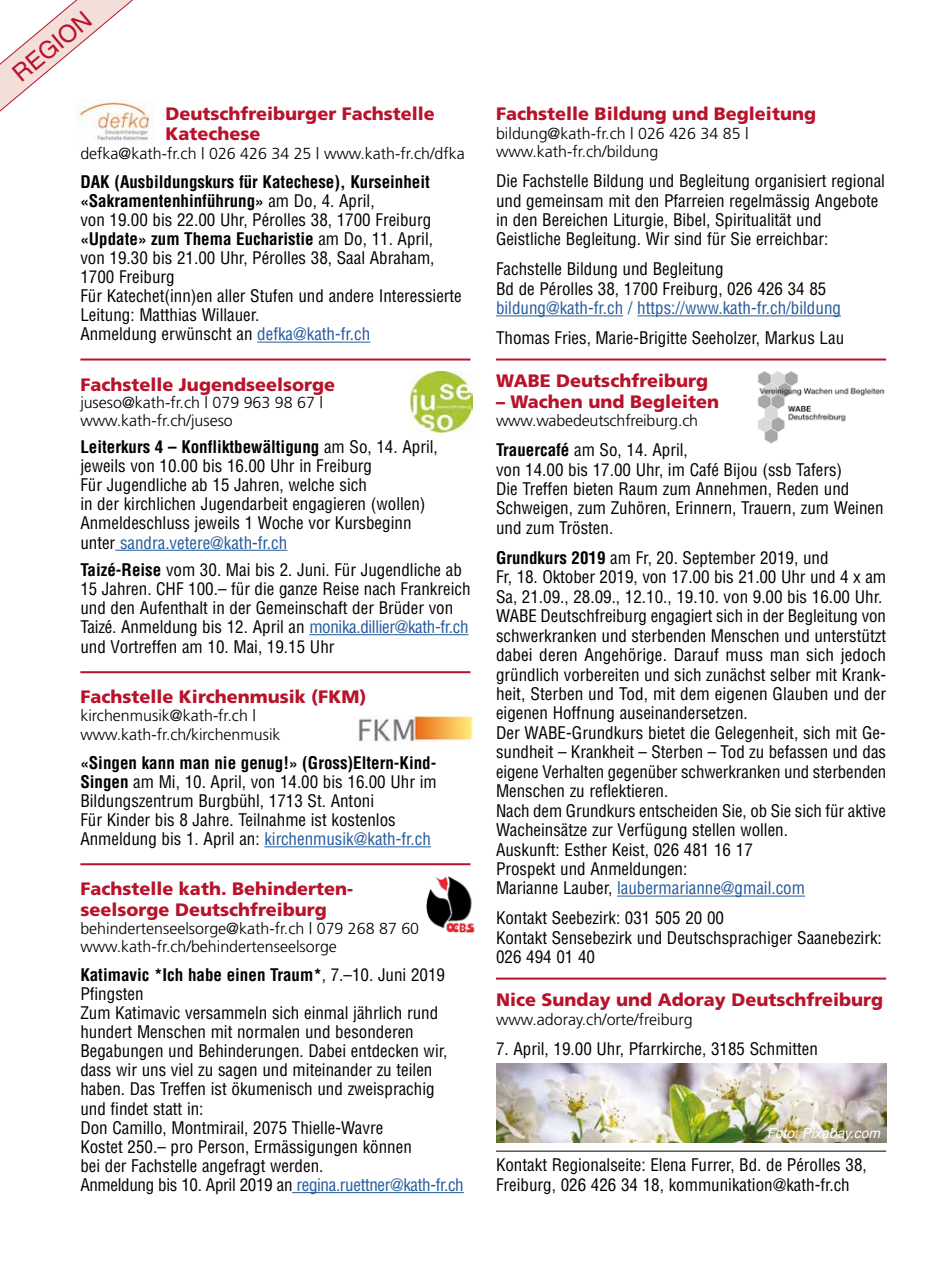
<style>
.page{position:relative;width:942px;height:1276px;background:#fff}
.page>*{position:absolute;margin:0;border:0;box-sizing:border-box;transform-origin:0 0}
.t1{font:24px "Helvetica";color:#b7142c}
.t2{font:900 18px/20px "Frutiger";color:#b7142c}
.t3{font:condensed 17px/19.4px "Helvetica";color:#000}
.t4{font:condensed 17px "Helvetica";color:#22599b}
.t5{font:300 16px/18px "Frutiger";color:#000}
.t6{font:italic 14px "Helvetica";color:#fff}
.s1{font-weight:700}
.s2{color:#22599b}
</style>
<div class="page">
<hr style="left:257px;top:342px;width:113px;height:1px;background:#22599b">
<hr style="left:80px;top:358px;width:390px;height:2px;background:#b7142c">
<hr style="left:115px;top:550px;width:172px;height:1px;background:#22599b">
<hr style="left:309px;top:634px;width:159px;height:1px;background:#22599b">
<hr style="left:80px;top:671px;width:390px;height:2px;background:#b7142c">
<hr style="left:264px;top:846px;width:167px;height:1px;background:#22599b">
<hr style="left:80px;top:863px;width:390px;height:2px;background:#b7142c">
<hr style="left:292px;top:1192px;width:171px;height:1px;background:#22599b">
<hr style="left:496px;top:315px;width:127px;height:1px;background:#22599b">
<hr style="left:637px;top:315px;width:203px;height:1px;background:#22599b">
<hr style="left:496px;top:358px;width:389px;height:2px;background:#b7142c">
<hr style="left:616px;top:895px;width:188px;height:1px;background:#22599b">
<hr style="left:496px;top:977px;width:389px;height:2px;background:#b7142c">
<hr style="left:496px;top:1150px;width:389px;height:1px;background:#000">
<svg style="left:0;top:0;width:133px;height:112px"></svg>
<img style="left:76px;top:100px;width:78px;height:44px">
<img style="left:409px;top:371px;width:63px;height:62px">
<img style="left:354px;top:715px;width:120px;height:28px">
<img style="left:496px;top:1064px;width:390px;height:78px">
<img style="left:757px;top:371px;width:128px;height:73px">
<img style="left:426px;top:876px;width:49px;height:56px">
<h1 class="t1" style="left:7px;top:66px;width:96px;rotate:-40deg">REGION</h1>
<p class="t2" style="left:165px;top:104px;width:271px">Deutschfreiburger Fachstelle<br>Katechese</p>
<p class="t5" style="left:80px;top:144px;width:386px">defka@kath-fr.ch | 026 426 34 25 | www.kath-fr.ch/dfka</p>
<p class="t3" style="left:80px;top:172px;width:383px"><span class="s1">DAK (Ausbildungskurs für Katechese), Kurseinheit «Sakramentenhinführung»</span> am Do, 4. April,<br>von 19.00 bis 22.00 Uhr, Pérolles 38, 1700 Freiburg <span class="s1">«Update» zum Thema Eucharistie</span> am Do, 11. April, von 19.30 bis 21.00 Uhr, Pérolles 38, Saal Abraham, 1700 Freiburg<br>Für Katechet(inn)en aller Stufen und andere Interessierte Leitung: Matthias Willauer.<br>Anmeldung erwünscht an <span class="s2">defka@kath-fr.ch</span></p>
<p class="t2" style="left:80px;top:374px;width:256px">Fachstelle Jugendseelsorge</p>
<p class="t5" style="left:80px;top:393px;width:244px">juseso@kath-fr.ch | 079 963 98 67 | www.kath-fr.ch/juseso</p>
<p class="t3" style="left:80px;top:437px;width:359px"><span class="s1">Leiterkurs 4 – Konfliktbewältigung</span> am So, 14. April, jeweils von 10.00 bis 16.00 Uhr in Freiburg<br>Für Jugendliche ab 15 Jahren, welche sich<br>in der kirchlichen Jugendarbeit engagieren (wollen)<br>Anmeldeschluss jeweils 1 Woche vor Kursbeginn unter <span class="s2">sandra.vetere@kath-fr.ch</span></p>
<p class="t3" style="left:80px;top:560px;width:391px"><span class="s1">Taizé-Reise</span> vom 30. Mai bis 2. Juni. Für Jugendliche ab 15 Jahren. CHF 100.– für die ganze Reise nach Frankreich und den Aufenthalt in der Gemeinschaft der Brüder von Taizé. Anmeldung bis 12. April an <span class="s2">monika.dillier@kath-fr.ch </span>und Vortreffen am 10. Mai, 19.15 Uhr</p>
<p class="t2" style="left:80px;top:687px;width:287px">Fachstelle Kirchenmusik (FKM)</p>
<p class="t5" style="left:80px;top:707px;width:202px">kirchenmusik@kath-fr.ch | www.kath-fr.ch/kirchenmusik</p>
<p class="t3" style="left:80px;top:753px;width:358px"><span class="s1">«Singen kann man nie genug!» (Gross)Eltern-Kind-Singen</span> am Mi, 10. April, von 14.00 bis 16.00 Uhr im Bildungszentrum Burgbühl, 1713 St. Antoni<br>Für Kinder bis 8 Jahre. Teilnahme ist kostenlos Anmeldung bis 1. April an: <span class="s2">kirchenmusik@kath-fr.ch</span></p>
<p class="t2" style="left:80px;top:879px;width:274px">Fachstelle kath. Behinderten&shy;seelsorge Deutschfreiburg</p>
<p class="t5" style="left:80px;top:919px;width:340px">behindertenseelsorge@kath-fr.ch | 079 268 87 60 www.kath-fr.ch/behindertenseelsorge</p>
<p class="t3" style="left:80px;top:965px;width:385px"><span class="s1">Katimavic *Ich habe einen Traum*</span>, 7.–10. Juni 2019<br>Pfingsten<br>Zum Katimavic versammeln sich einmal jährlich rund hundert Menschen mit normalen und besonderen Begabungen und Behinderungen. Dabei entdecken wir, dass wir uns viel zu sagen und miteinander zu teilen haben. Das Treffen ist ökumenisch und zweisprachig und findet statt in:<br>Don Camillo, Montmirail, 2075 Thielle-Wavre<br>Kostet 250.– pro Person, Ermässigungen können<br>bei der Fachstelle angefragt werden.<br>Anmeldung bis 10. April 2019 an <span class="s2">regina.ruettner@kath-fr.ch</span></p>
<p class="t2" style="left:496px;top:104px;width:321px">Fachstelle Bildung und Begleitung</p>
<p class="t5" style="left:496px;top:124px;width:254px">bildung@kath-fr.ch | 026 426 34 85 | www.kath-fr.ch/bildung</p>
<p class="t3" style="left:496px;top:171px;width:390px">Die Fachstelle Bildung und Begleitung organisiert regional und gemeinsam mit den Pfarreien regelmässig Angebote in den Bereichen Liturgie, Bibel, Spiritualität und Geistliche Begleitung. Wir sind für Sie erreichbar:</p>
<p class="t3" style="left:496px;top:259px;width:332px">Fachstelle Bildung und Begleitung<br>Bd de Pérolles 38, 1700 Freiburg, 026 426 34 85</p>
<p class="t4" style="left:496px;top:297px;width:346px">bildung@kath-fr.ch / https://www.kath-fr.ch/bildung</p>
<p class="t3" style="left:496px;top:328px;width:349px">Thomas Fries, Marie-Brigitte Seeholzer, Markus Lau</p>
<p class="t2" style="left:496px;top:371px;width:213px">WABE Deutschfreiburg</p>
<p class="t2" style="left:496px;top:391px;width:224px">– Wachen und Begleiten</p>
<p class="t5" style="left:496px;top:412px;width:203px">www.wabedeutschfreiburg.ch</p>
<p class="t3" style="left:496px;top:440px;width:389px"><span class="s1">Trauercafé</span> am So, 14. April,<br>von 14.00 bis 17.00 Uhr, im Café Bijou (ssb Tafers)<br>Die Treffen bieten Raum zum Annehmen, Reden und Schweigen, zum Zuhören, Erinnern, Trauern, zum Weinen und zum Trösten.</p>
<p class="t3" style="left:496px;top:548px;width:391px"><span class="s1">Grundkurs 2019</span> am Fr, 20. September 2019, und<br>Fr, 18. Oktober 2019, von 17.00 bis 21.00 Uhr und 4 x am Sa, 21.09., 28.09., 12.10., 19.10. von 9.00 bis 16.00 Uhr.<br>WABE Deutschfreiburg engagiert sich in der Begleitung von schwerkranken und sterbenden Menschen und unterstützt dabei deren Angehörige. Darauf muss man sich jedoch gründlich vorbereiten und sich zunächst selber mit Krank&shy;heit, Sterben und Tod, mit dem eigenen Glauben und der eigenen Hoffnung auseinandersetzen.<br>Der WABE-Grundkurs bietet die Gelegenheit, sich mit Ge - sundheit – Krankheit – Sterben – Tod zu befassen und das eigene Verhalten gegenüber schwerkranken und sterbenden Menschen zu reflektieren.<br>Nach dem Grundkurs entscheiden Sie, ob Sie sich für aktive Wacheinsätze zur Verfügung stellen wollen.<br>Auskunft: Esther Keist, 026 481 16 17<br>Prospekt und Anmeldungen:<br>Marianne Lauber, <span class="s2">laubermarianne@gmail.com</span></p>
<p class="t3" style="left:496px;top:908px;width:387px">Kontakt Seebezirk: 031 505 20 00<br>Kontakt Sensebezirk und Deutschsprachiger Saanebezirk:<br>026 494 01 40</p>
<p class="t2" style="left:496px;top:990px;width:388px">Nice Sunday und Adoray Deutschfreiburg</p>
<p class="t5" style="left:496px;top:1010px;width:198px">www.adoray.ch/orte/freiburg</p>
<p class="t3" style="left:496px;top:1038px;width:323px">7. April, 19.00 Uhr, Pfarrkirche, 3185 Schmitten</p>
<p class="t6" style="left:766px;top:1125px;width:115px">Foto: Pixabay.com</p>
<p class="t3" style="left:496px;top:1155px;width:372px">Kontakt Regionalseite: Elena Furrer, Bd. de Pérolles 38,<br>Freiburg, 026 426 34 18, kommunikation@kath-fr.ch</p>
</div>
